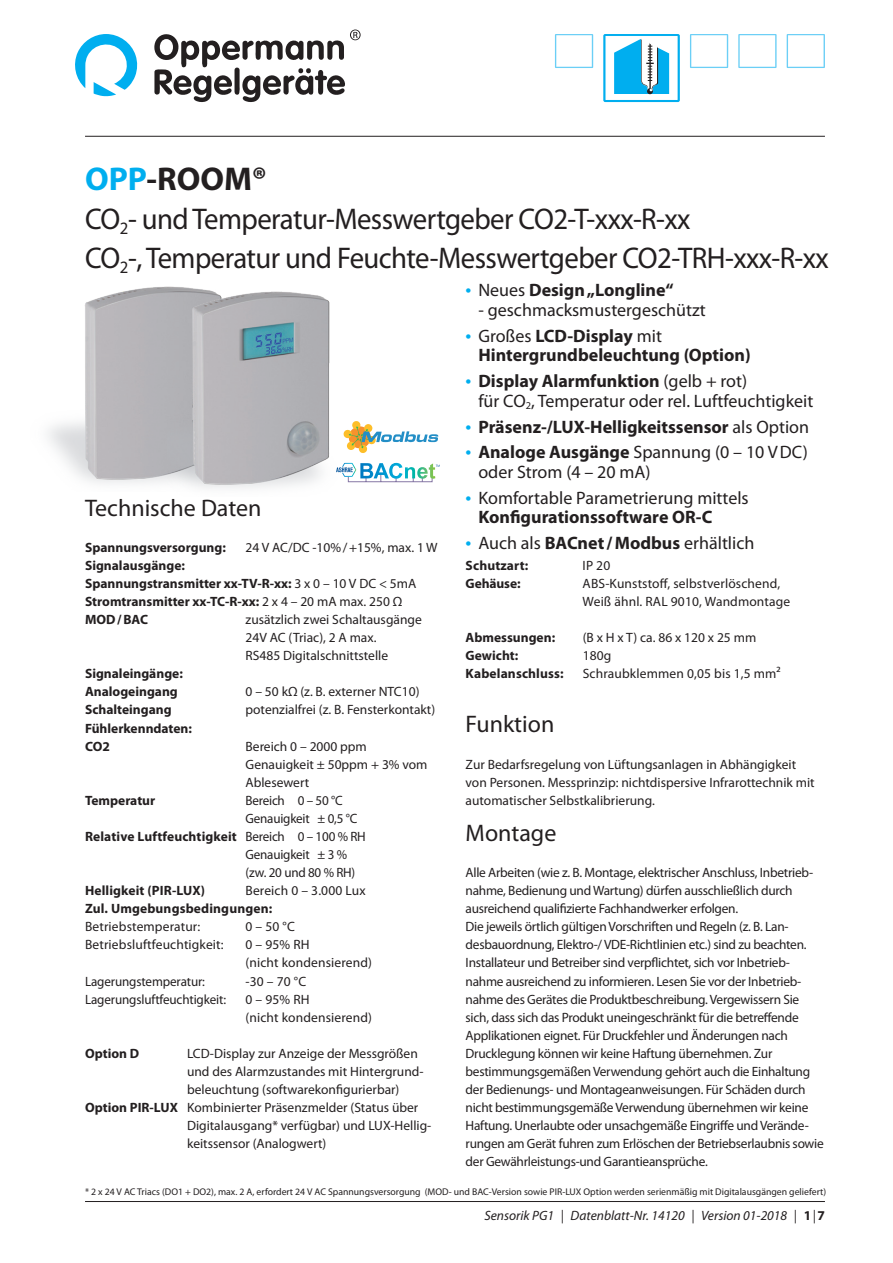
<style>
.page{position:relative;width:893px;height:1263px;background:#fff}
.page>*{position:absolute;margin:0;border:0;box-sizing:border-box;transform-origin:0 0}
.t1{font:700 33px "Myriad Pro";color:#231f20}
.t2{font:30px/39px "Myriad Pro";letter-spacing:-.02em;color:#231f20;scale:.96 1}
.t3{font:24px "Myriad Pro";color:#231f20}
.t4{font:18px/19.5px "Myriad Pro";color:#231f20}
.t5{font:700 18px/19.5px "Myriad Pro";color:#231f20}
.t6{font:13.5px/18px "Myriad Pro";letter-spacing:-.015em;color:#231f20}
.t7{font:700 13.5px/18.1px "Myriad Pro";color:#231f20}
.t8{font:13.5px/18.1px "Myriad Pro";letter-spacing:.01em;color:#231f20}
.t9{font:italic 13.5px "Myriad Pro";color:#231f20}
.t10{font:9.75px "Myriad Pro";color:#231f20}
.s1{color:#00aeef}
.s2{font-weight:400}
.s3{font-weight:700}
.s4{font-weight:400;font-size:21px;color:#00aeef}
.s5{font-size:21px;color:#00aeef}
.s6{font-weight:700;font-style:normal}
</style>
<div class="page">
<hr style="left:85px;top:136px;width:740px;height:1px;background:#231f20">
<svg style="left:75px;top:34px;width:63px;height:63px"></svg>
<svg style="left:154px;top:30px;width:207px;height:72px"></svg>
<svg style="left:690px;top:34px;width:38px;height:34px"></svg>
<svg style="left:555px;top:34px;width:38px;height:34px"></svg>
<svg style="left:738px;top:34px;width:39px;height:34px"></svg>
<svg style="left:787px;top:34px;width:38px;height:34px"></svg>
<svg style="left:603px;top:34px;width:77px;height:68px"></svg>
<div style="left:606px;top:36px;width:71px;height:63px;background:#fff"></div>
<svg style="left:614px;top:37px;width:59px;height:57px"></svg>
<hr style="left:85px;top:1201px;width:740px;height:1px;background:#231f20">
<img style="left:48px;top:286px;width:119px;height:198px">
<img style="left:167px;top:286px;width:181px;height:203px">
<svg style="left:344px;top:421px;width:94px;height:32px"></svg>
<svg style="left:336px;top:463px;width:104px;height:20px"></svg>
<h1 class="t1" style="left:85px;top:158px;width:184px"><span class="s1">OPP</span>-ROOM®</h1>
<h2 class="t2" style="left:85px;top:199px;width:776px">CO<sub>2</sub>- und Temperatur-Messwertgeber CO2-T-xxx-R-xx<br>CO<sub>2</sub>-, Temperatur und Feuchte-Messwertgeber CO2-TRH-xxx-R-xx</h2>
<h3 class="t3" style="left:85px;top:493px;width:178px">Technische Daten</h3>
<p class="t7" style="left:85px;top:538px;width:142px">Spannungsversorgung:</p>
<p class="t6" style="left:246px;top:538px;width:194px">24 V AC/DC -10%/+15%, max. 1 W</p>
<p class="t7" style="left:85px;top:556px;width:333px">Signalausgänge:<br>Spannungstransmitter xx-TV-R-xx: <span class="s2">3 x 0 – 10 V DC &lt; 5mA<br></span>Stromtransmitter xx-TC-R-xx: <span class="s2">2 x 4 – 20 mA max. 250 Ω<br></span>MOD/BAC</p>
<p class="t6" style="left:246px;top:610px;width:178px">zusätzlich zwei Schaltausgänge<br>24V AC (Triac), 2 A max.<br>RS485 Digitalschnittstelle</p>
<p class="t7" style="left:85px;top:664px;width:99px">Signaleingänge:<br>Analogeingang</p>
<p class="t6" style="left:246px;top:683px;width:175px">0 – 50 kΩ (z. B. externer NTC10)</p>
<p class="t7" style="left:85px;top:700px;width:88px">Schalteingang</p>
<p class="t6" style="left:246px;top:701px;width:191px">potenzialfrei (z. B. Fensterkontakt)</p>
<p class="t7" style="left:85px;top:718px;width:109px">Fühlerkenndaten:<br>CO2</p>
<p class="t6" style="left:246px;top:737px;width:183px">Bereich 0 – 2000 ppm<br>Genauigkeit ± 50ppm + 3% vom<br>Ablesewert</p>
<p class="t7" style="left:85px;top:791px;width:72px">Temperatur</p>
<p class="t6" style="left:246px;top:791px;width:99px">Bereich 0 – 50 °C</p>
<p class="t6" style="left:246px;top:809px;width:113px">Genauigkeit ± 0,5 °C</p>
<p class="t7" style="left:85px;top:827px;width:282px">Relative Luftfeuchtigkeit <span class="s2">Bereich 0 – 100 % RH</span></p>
<p class="t6" style="left:246px;top:845px;width:103px">Genauigkeit ± 3 %</p>
<p class="t6" style="left:246px;top:863px;width:111px">(zw. 20 und 80 % RH)</p>
<p class="t7" style="left:85px;top:881px;width:122px">Helligkeit (PIR-LUX)</p>
<p class="t8" style="left:246px;top:881px;width:122px">Bereich 0 – 3.000 Lux</p>
<p class="t7" style="left:85px;top:899px;width:189px">Zul. Umgebungsbedingungen:</p>
<p class="t8" style="left:85px;top:917px;width:117px">Betriebstemperatur:</p>
<p class="t6" style="left:246px;top:917px;width:51px">0 – 50 °C</p>
<p class="t8" style="left:85px;top:935px;width:140px">Betriebsluftfeuchtigkeit:</p>
<p class="t8" style="left:246px;top:935px;width:128px">0 – 95% RH<br>(nicht kondensierend)</p>
<p class="t6" style="left:85px;top:972px;width:121px">Lagerungstemperatur:</p>
<p class="t6" style="left:246px;top:972px;width:62px">-30 – 70 °C</p>
<p class="t6" style="left:85px;top:990px;width:143px">Lagerungsluftfeuchtigkeit:</p>
<p class="t8" style="left:246px;top:990px;width:128px">0 – 95% RH<br>(nicht kondensierend)</p>
<p class="t7" style="left:85px;top:1044px;width:56px">Option D</p>
<p class="t6" style="left:187px;top:1044px;width:232px">LCD-Display zur Anzeige der Messgrößen</p>
<p class="t6" style="left:187px;top:1062px;width:237px">und des Alarmzustandes mit Hintergrund-</p>
<p class="t6" style="left:187px;top:1080px;width:214px">beleuchtung (softwarekonfigurierbar)</p>
<p class="t6" style="left:85px;top:1098px;width:335px"><span class="s3">Option PIR-LUX</span> Kombinierter Präsenzmelder (Status über</p>
<p class="t6" style="left:187px;top:1116px;width:246px">Digitalausgang* verfügbar) und LUX-Hellig-</p>
<p class="t6" style="left:187px;top:1134px;width:141px">keitssensor (Analogwert)</p>
<h3 class="t5" style="left:466px;top:280px;width:210px"><span class="s4">•</span> <span class="s2">Neues</span> Design „Longline“</h3>
<h3 class="t4" style="left:478px;top:300px;width:229px">- geschmacksmustergeschützt</h3>
<h3 class="t5" style="left:478px;top:325px;width:274px;text-indent:-13px"><span class="s4">•</span> <span class="s2">Großes</span> LCD-Display <span class="s2">mit<br></span>Hintergrundbeleuchtung (Option)</h3>
<h3 class="t4" style="left:478px;top:371px;width:336px;text-indent:-13px"><span class="s5">•</span> <span class="s3">Display Alarmfunktion</span> (gelb + rot)<br>für CO<sub>2</sub>, Temperatur oder rel. Luftfeuchtigkeit</h3>
<h3 class="t5" style="left:466px;top:416px;width:345px"><span class="s4">•</span> Präsenz-/LUX-Helligkeitssensor <span class="s2">als Option</span></h3>
<h3 class="t4" style="left:478px;top:442px;width:331px;text-indent:-13px"><span class="s5">•</span> <span class="s3">Analoge Ausgänge</span> Spannung (0 – 10 VDC) oder Strom (4 – 20 mA)</h3>
<h3 class="t4" style="left:478px;top:488px;width:272px;text-indent:-13px"><span class="s5">•</span> Komfortable Parametrierung mittels<br><span class="s3">Konfigurationssoftware OR-C</span></h3>
<h3 class="t4" style="left:466px;top:533px;width:290px"><span class="s5">•</span> Auch als <span class="s3">BACnet/Modbus</span> erhältlich</h3>
<p class="t7" style="left:466px;top:556px;width:64px">Schutzart:</p>
<p class="t6" style="left:583px;top:556px;width:29px">IP 20</p>
<p class="t7" style="left:466px;top:574px;width:56px">Gehäuse:</p>
<p class="t8" style="left:583px;top:574px;width:209px">ABS-Kunststoff, selbstverlöschend,<br>Weiß ähnl. RAL 9010, Wandmontage</p>
<p class="t7" style="left:466px;top:628px;width:91px">Abmessungen:</p>
<p class="t6" style="left:583px;top:628px;width:175px">(B x H x T) ca. 86 x 120 x 25 mm</p>
<p class="t7" style="left:466px;top:646px;width:54px">Gewicht:</p>
<p class="t6" style="left:583px;top:646px;width:30px">180g</p>
<p class="t7" style="left:466px;top:664px;width:99px">Kabelanschluss:</p>
<p class="t8" style="left:583px;top:664px;width:200px">Schraubklemmen 0,05 bis 1,5 mm²</p>
<h3 class="t3" style="left:466px;top:710px;width:90px">Funktion</h3>
<p class="t6" style="left:466px;top:755px;width:350px">Zur Bedarfsregelung von Lüftungsanlagen in Abhängigkeit von Personen. Messprinzip: nichtdispersive Infrarottechnik mit automatischer Selbstkalibrierung.</p>
<h3 class="t3" style="left:466px;top:818px;width:92px">Montage</h3>
<p class="t6" style="left:466px;top:863px;width:360px">Alle Arbeiten (wie z. B. Montage, elektrischer Anschluss, Inbetrieb&shy;nahme, Bedienung und Wartung) dürfen ausschließlich durch ausreichend qualifizierte Fachhandwerker erfolgen.<br>Die jeweils örtlich gültigen Vorschriften und Regeln (z. B. Lan&shy;desbauordnung, Elektro-/ VDE-Richtlinien etc.) sind zu beachten.<br>Installateur und Betreiber sind verpflichtet, sich vor Inbetrieb&shy;nahme ausreichend zu informieren. Lesen Sie vor der Inbetrieb&shy;nahme des Gerätes die Produktbeschreibung. Vergewissern Sie sich, dass sich das Produkt uneingeschränkt für die betreffende Applikationen eignet. Für Druckfehler und Änderungen nach Drucklegung können wir keine Haftung übernehmen. Zur bestimmungsgemäßen Verwendung gehört auch die Einhaltung der Bedienungs- und Montageanweisungen. Für Schäden durch nicht bestimmungsgemäße Verwendung übernehmen wir keine Haftung. Unerlaubte oder unsachgemäße Eingriffe und Verände&shy;rungen am Gerät fuhren zum Erlöschen der Betriebserlaubnis sowie der Gewährleistungs-und Garantieansprüche.</p>
<p class="t10" style="left:85px;top:1185px;width:743px">* 2 x 24 V AC Triacs (DO1 + DO2), max. 2 A, erfordert 24 V AC Spannungsversorgung (MOD- und BAC-Version sowie PIR-LUX Option werden serienmäßig mit Digitalausgängen geliefert)</p>
<p class="t9" style="left:484px;top:1207px;width:342px">Sensorik PG1 | Datenblatt-Nr. 14120 | Version 01-2018 | <span class="s6">1</span>|<span class="s6">7</span></p>
</div>
